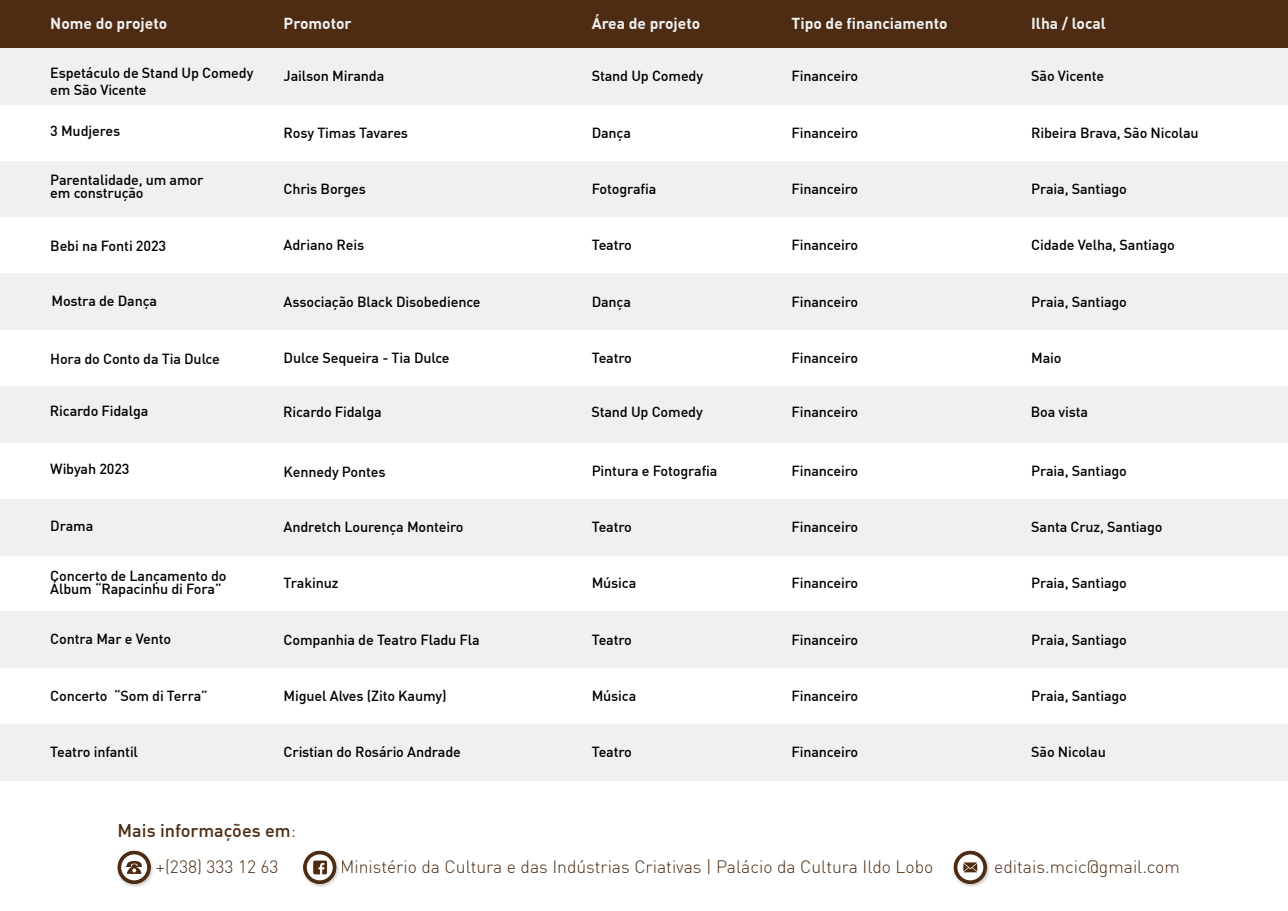
<style>
.page{position:relative;width:1288px;height:911px;background:#fff}
.page>*{position:absolute;margin:0;border:0;box-sizing:border-box;transform-origin:0 0}
.t1{font:500 18.06px "DIN Pro";color:#4e2c13}
.t2{font:300 17.56px "DIN Pro";color:#4e2c13}
.t3{font:700 15.62px "DIN Pro";color:#f0f0f0}
.t4{font:500 14.38px/13.1px "DIN Pro";letter-spacing:-.01em;color:#000}
.s1{font-weight:300}
</style>
<div class="page">
<div style="left:1px;top:0;width:1286px;height:49px;background:#4e2c13"></div>
<div style="left:1px;top:49px;width:1286px;height:56px;background:#f0f0f0"></div>
<div style="left:1px;top:161px;width:1286px;height:56px;background:#f0f0f0"></div>
<div style="left:1px;top:274px;width:1286px;height:56px;background:#f0f0f0"></div>
<div style="left:0;top:386px;width:1287px;height:56px;background:#f0f0f0"></div>
<div style="left:1px;top:499px;width:1286px;height:56px;background:#f0f0f0"></div>
<div style="left:1px;top:611px;width:1286px;height:57px;background:#f0f0f0"></div>
<div style="left:1px;top:724px;width:1286px;height:56px;background:#f0f0f0"></div>
<img style="left:117px;top:861px;width:36px;height:26px">
<svg style="left:118px;top:850px;width:33px;height:33px"></svg>
<img style="left:961px;top:883px;width:22px;height:4px">
<svg style="left:953px;top:850px;width:36px;height:33px"></svg>
<img style="left:310px;top:860px;width:29px;height:27px">
<svg style="left:303px;top:850px;width:33px;height:33px"></svg>
<p class="t3" style="left:50px;top:13px;width:118px">Nome do projeto</p>
<p class="t3" style="left:284px;top:13px;width:70px">Promotor</p>
<p class="t3" style="left:591px;top:14px;width:110px">Área de projeto</p>
<p class="t3" style="left:791px;top:13px;width:158px">Tipo de financiamento</p>
<p class="t3" style="left:1031px;top:13px;width:76px">Ilha / local</p>
<p class="t4" style="left:50px;top:63px;width:205px;line-height:17.2px">Espetáculo de Stand Up Comedy em São Vicente</p>
<p class="t4" style="left:284px;top:69px;width:102px">Jailson Miranda</p>
<p class="t4" style="left:591px;top:69px;width:113px">Stand Up Comedy</p>
<p class="t4" style="left:791px;top:69px;width:68px">Financeiro</p>
<p class="t4" style="left:1031px;top:69px;width:74px">São Vicente</p>
<p class="t4" style="left:50px;top:124px;width:71px">3 Mudjeres</p>
<p class="t4" style="left:284px;top:126px;width:126px">Rosy Timas Tavares</p>
<p class="t4" style="left:591px;top:126px;width:41px">Dança</p>
<p class="t4" style="left:791px;top:126px;width:68px">Financeiro</p>
<p class="t4" style="left:1031px;top:126px;width:169px">Ribeira Brava, São Nicolau</p>
<p class="t4" style="left:50px;top:173px;width:155px">Parentalidade, um amor em construção</p>
<p class="t4" style="left:284px;top:182px;width:84px">Chris Borges</p>
<p class="t4" style="left:591px;top:182px;width:66px">Fotografia</p>
<p class="t4" style="left:791px;top:182px;width:68px">Financeiro</p>
<p class="t4" style="left:1031px;top:182px;width:97px">Praia, Santiago</p>
<p class="t4" style="left:50px;top:239px;width:117px">Bebi na Fonti 2023</p>
<p class="t4" style="left:284px;top:238px;width:82px">Adriano Reis</p>
<p class="t4" style="left:591px;top:238px;width:42px">Teatro</p>
<p class="t4" style="left:791px;top:238px;width:68px">Financeiro</p>
<p class="t4" style="left:1031px;top:238px;width:145px">Cidade Velha, Santiago</p>
<p class="t4" style="left:52px;top:293px;width:107px">Mostra de Dança</p>
<p class="t4" style="left:284px;top:294px;width:198px">Associação Black Disobedience</p>
<p class="t4" style="left:591px;top:294px;width:41px">Dança</p>
<p class="t4" style="left:791px;top:294px;width:68px">Financeiro</p>
<p class="t4" style="left:1031px;top:294px;width:97px">Praia, Santiago</p>
<p class="t4" style="left:50px;top:352px;width:171px">Hora do Conto da Tia Dulce</p>
<p class="t4" style="left:284px;top:350px;width:168px">Dulce Sequeira - Tia Dulce</p>
<p class="t4" style="left:591px;top:350px;width:42px">Teatro</p>
<p class="t4" style="left:791px;top:350px;width:68px">Financeiro</p>
<p class="t4" style="left:1031px;top:350px;width:32px">Maio</p>
<p class="t4" style="left:50px;top:404px;width:100px">Ricardo Fidalga</p>
<p class="t4" style="left:283px;top:404px;width:100px">Ricardo Fidalga</p>
<p class="t4" style="left:591px;top:405px;width:113px">Stand Up Comedy</p>
<p class="t4" style="left:791px;top:405px;width:68px">Financeiro</p>
<p class="t4" style="left:1031px;top:405px;width:59px">Boa vista</p>
<p class="t4" style="left:50px;top:461px;width:81px">Wibyah 2023</p>
<p class="t4" style="left:284px;top:464px;width:104px">Kennedy Pontes</p>
<p class="t4" style="left:591px;top:463px;width:127px">Pintura e Fotografia</p>
<p class="t4" style="left:791px;top:463px;width:68px">Financeiro</p>
<p class="t4" style="left:1031px;top:463px;width:97px">Praia, Santiago</p>
<p class="t4" style="left:50px;top:519px;width:45px">Drama</p>
<p class="t4" style="left:284px;top:519px;width:182px">Andretch Lourença Monteiro</p>
<p class="t4" style="left:591px;top:519px;width:42px">Teatro</p>
<p class="t4" style="left:791px;top:519px;width:68px">Financeiro</p>
<p class="t4" style="left:1031px;top:519px;width:133px">Santa Cruz, Santiago</p>
<p class="t4" style="left:50px;top:568px;width:178px">Concerto de Lançamento do<br>Álbum “Rapacinhu di Fora”</p>
<p class="t4" style="left:284px;top:576px;width:57px">Trakinuz</p>
<p class="t4" style="left:591px;top:576px;width:46px">Música</p>
<p class="t4" style="left:791px;top:576px;width:68px">Financeiro</p>
<p class="t4" style="left:1031px;top:576px;width:97px">Praia, Santiago</p>
<p class="t4" style="left:50px;top:631px;width:122px">Contra Mar e Vento</p>
<p class="t4" style="left:284px;top:632px;width:198px">Companhia de Teatro Fladu Fla</p>
<p class="t4" style="left:591px;top:632px;width:42px">Teatro</p>
<p class="t4" style="left:791px;top:632px;width:68px">Financeiro</p>
<p class="t4" style="left:1031px;top:632px;width:97px">Praia, Santiago</p>
<p class="t4" style="left:50px;top:689px;width:159px">Concerto “Som di Terra”</p>
<p class="t4" style="left:284px;top:688px;width:165px">Miguel Alves (Zito Kaumy)</p>
<p class="t4" style="left:591px;top:688px;width:46px">Música</p>
<p class="t4" style="left:791px;top:688px;width:68px">Financeiro</p>
<p class="t4" style="left:1031px;top:688px;width:97px">Praia, Santiago</p>
<p class="t4" style="left:50px;top:745px;width:89px">Teatro infantil</p>
<p class="t4" style="left:284px;top:744px;width:179px">Cristian do Rosário Andrade</p>
<p class="t4" style="left:591px;top:744px;width:42px">Teatro</p>
<p class="t4" style="left:791px;top:744px;width:68px">Financeiro</p>
<p class="t4" style="left:1031px;top:744px;width:76px">São Nicolau</p>
<p class="t1" style="left:118px;top:818px;width:180px">Mais informações em<span class="s1">:</span></p>
<p class="t2" style="left:156px;top:855px;width:124px">+(238) 333 12 63</p>
<p class="t2" style="left:340px;top:855px;width:595px">Ministério da Cultura e das Indústrias Criativas | Palácio da Cultura Ildo Lobo</p>
<p class="t2" style="left:994px;top:855px;width:187px">editais.mcic@gmail.com</p>
</div>
